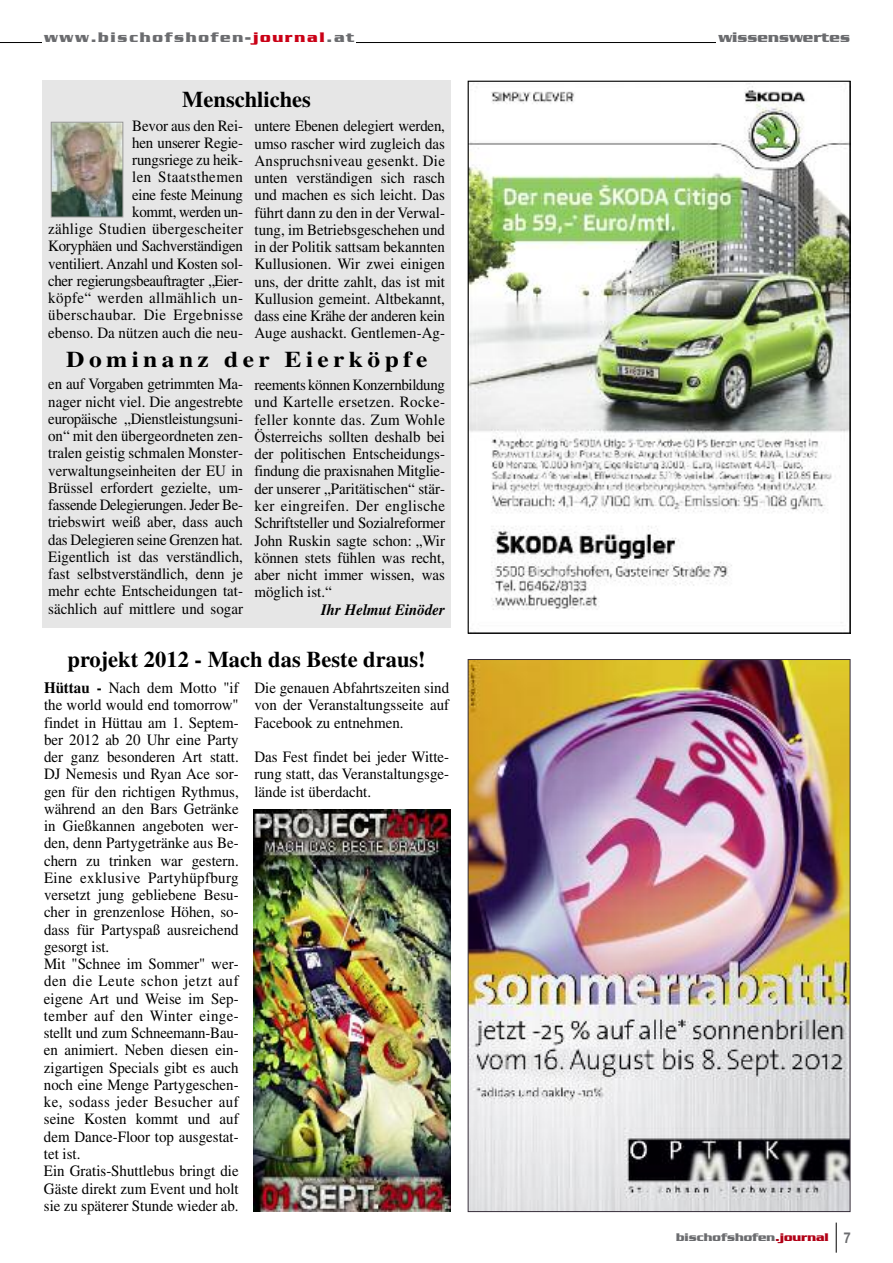
<style>
.page{position:relative;width:893px;height:1263px;background:#fff}
.page>*{position:absolute;margin:0;border:0;box-sizing:border-box;transform-origin:0 0}
.t1{font:700 22.5px "Times";color:#000}
.t2{font:700 22.5px "Times";letter-spacing:.175em;color:#000;scale:1.13 1}
.t3{font:15.75px/17.2px "Times";color:#000;text-align:justify;scale:.95 1}
.t4{font:italic 700 15.75px "Times";color:#000;scale:.95 1}
.t5{font:700 15px "Serpentine";letter-spacing:.115em;color:#6b6c6f}
.t6{font:700 15px "Serpentine";color:#6b6c6f}
.t7{font:700 12px "Serpentine";color:#6b6c6f}
.s1{color:#ca0016}
.s2{font-weight:700}
.s3{color:#b10016}
.s4{font-family:"Helvetica";font-stretch:condensed;font-size:15px}
</style>
<div class="page">
<div style="left:43px;top:81px;width:408px;height:547px;background:#e6e6e6"></div>
<hr style="left:0;top:42px;width:850px;height:1px;background:#000">
<hr style="left:836px;top:1222px;width:1px;height:31px;background:#000">
<img style="left:53px;top:124px;width:68px;height:91px">
<div style="left:51px;top:122px;width:72px;height:95px;border:1px solid #999"></div>
<div style="left:716px;top:30px;width:136px;height:29px;background:#fff"></div>
<img style="left:470px;top:83px;width:378px;height:540px">
<div style="left:43px;top:30px;width:313px;height:29px;background:#fff"></div>
<img style="left:253px;top:810px;width:198px;height:401px">
<img style="left:470px;top:661px;width:378px;height:549px">
<p class="t5" style="left:44px;top:28px;width:312px">www.bischofshofen-<span class="s1">journal</span>.at</p>
<p class="t6" style="left:718px;top:28px;width:133px">wissenswertes</p>
<h1 class="t1" style="left:182px;top:91px;width:130px">Menschliches</h1>
<p class="t3" style="left:48px;top:118px;width:206px;text-align:right">Bevor aus den Rei-<br>hen unserer Regie-<br>rungsriege zu heik-<br>len Staatsthemen<br>eine feste Meinung<br>kommt, werden un-<br>zählige Studien übergescheiter<br>Koryphäen und Sachverständigen ventiliert. Anzahl und Kosten sol&shy;cher regierungsbeauftragter „Eier&shy;köpfe“ werden allmählich un&shy;überschaubar. Die Ergebnisse ebenso. Da nützen auch die neu-</p>
<p class="t3" style="left:255px;top:119px;width:202px">untere Ebenen delegiert werden, umso rascher wird zugleich das Anspruchsniveau gesenkt. Die unten verständigen sich rasch und machen es sich leicht. Das führt dann zu den in der Verwal&shy;tung, im Betriebsgeschehen und in der Politik sattsam bekannten Kullusionen. Wir zwei einigen uns, der dritte zahlt, das ist mit Kullusion gemeint. Altbekannt, dass eine Krähe der anderen kein Auge aushackt. Gentlemen-Ag-</p>
<p class="t3" style="left:255px;top:378px;width:202px">reements können Konzernbildung und Kartelle ersetzen. Rocke&shy;feller konnte das. Zum Wohle Österreichs sollten deshalb bei der politischen Entscheidungs&shy;findung die praxisnahen Mitglie&shy;der unserer „Paritätischen“ stär&shy;ker eingreifen. Der englische Schriftsteller und Sozialreformer John Ruskin sagte schon: „Wir können stets fühlen was recht, aber nicht immer wissen, was möglich ist.“</p>
<p class="t4" style="left:321px;top:603px;width:132px">Ihr Helmut Einöder</p>
<h1 class="t2" style="left:66px;top:352px;width:321px">Dominanz der Eierköpfe</h1>
<p class="t3" style="left:48px;top:377px;width:206px">en auf Vorgaben getrimmten Ma&shy;nager nicht viel. Die angestrebte europäische „Dienstleistungsuni&shy;on“ mit den übergeordneten zen&shy;tralen geistig schmalen Monster&shy;verwaltungseinheiten der EU in Brüssel erfordert gezielte, um&shy;fassende Delegierungen. Jeder Be&shy;triebswirt weiß aber, dass auch das Delegieren seine Grenzen hat.<br>Eigentlich ist das verständlich, fast selbstverständlich, denn je mehr echte Entscheidungen tat&shy;sächlich auf mittlere und sogar</p>
<h1 class="t1" style="left:67px;top:652px;width:360px">projekt 2012 - Mach das Beste draus!</h1>
<p class="t3" style="left:44px;top:681px;width:207px;text-align:left"><span class="s2">Hüttau -</span> Nach dem Motto "if the world would end tomorrow" findet in Hüttau am 1. Septem&shy;ber 2012 ab 20 Uhr eine Party der ganz besonderen Art statt.<br>DJ Nemesis und Ryan Ace sor&shy;gen für den richtigen Rythmus, während an den Bars Getränke in Gießkannen angeboten wer&shy;den, denn Partygetränke aus Be&shy;chern zu trinken war gestern.<br>Eine exklusive Partyhüpfburg versetzt jung gebliebene Besu&shy;cher in grenzenlose Höhen, so&shy;dass für Partyspaß ausreichend gesorgt ist.<br>Mit "Schnee im Sommer" wer&shy;den die Leute schon jetzt auf eigene Art und Weise im Sep&shy;tember auf den Winter einge&shy;stellt und zum Schneemann-Bau&shy;en animiert. Neben diesen ein&shy;zigartigen Specials gibt es auch noch eine Menge Partygeschen&shy;ke, sodass jeder Besucher auf seine Kosten kommt und auf dem Dance-Floor top ausgestat&shy;tet ist.<br>Ein Gratis-Shuttlebus bringt die<br>Gäste direkt zum Event und holt sie zu späterer Stunde wieder ab.</p>
<p class="t3" style="left:254px;top:681px;width:206px">Die genauen Abfahrtszeiten sind von der Veranstaltungsseite auf Facebook zu entnehmen.</p>
<p class="t3" style="left:254px;top:750px;width:206px">Das Fest findet bei jeder Witte&shy;rung statt, das Veranstaltungsge&shy;lände ist überdacht.</p>
<p class="t7" style="left:676px;top:1230px;width:176px">bischofshofen<span class="s3">.journal</span> <span class="s4">7</span></p>
</div>
